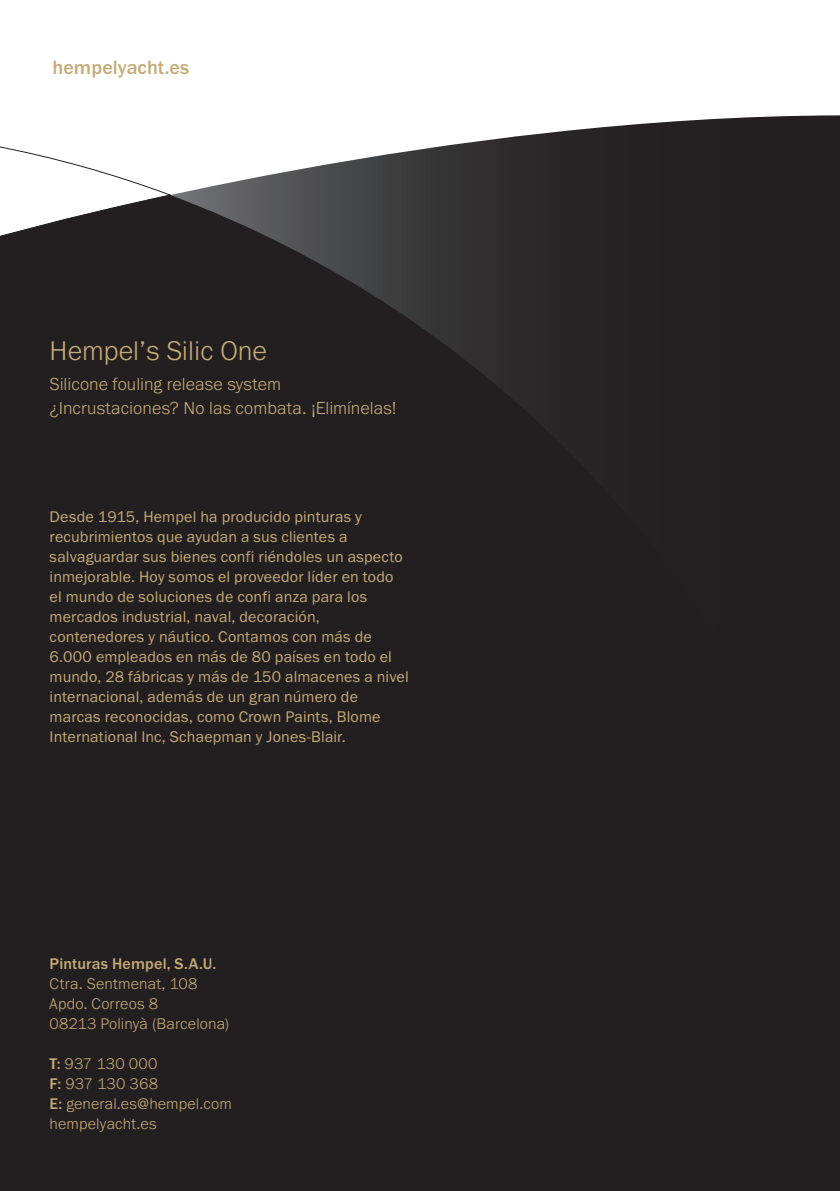
<style>
.page{position:relative;width:840px;height:1191px;background:#fff}
.page>*{position:absolute;margin:0;border:0;box-sizing:border-box;transform-origin:0 0}
.t1{font:300 28px "Franklin Gothic URW";color:#c5ab77}
.t2{font:500 20px "Franklin Gothic URW";letter-spacing:.005em;color:#c5ab77}
.t3{font:300 18px/24px "Franklin Gothic URW";letter-spacing:.005em;color:#c5ab77}
.t4{font:16px/20px "Franklin Gothic URW Boo";letter-spacing:.01em;color:#c5ab77}
.t5{font:300 16px/20px "Franklin Gothic URW";letter-spacing:.01em;color:#c5ab77}
.t6{font:500 16px "Franklin Gothic URW";letter-spacing:.01em;color:#c5ab77}
.s1{font-weight:500}
</style>
<div class="page">
<svg style="left:174px;top:115px;width:665px;height:80px"></svg>
<div style="left:0;top:195px;width:839px;height:996px;background:#231f20"></div>
<svg style="left:0;top:146px;width:174px;height:97px"></svg>
<p class="t2" style="left:52px;top:55px;width:138px">hempelyacht.es</p>
<h1 class="t1" style="left:50px;top:333px;width:219px">Hempel’s Silic One</h1>
<p class="t3" style="left:50px;top:372px;width:348px">Silicone fouling release system ¿Incrustaciones? No las combata. ¡Elimínelas!</p>
<p class="t4" style="left:50px;top:506px;width:360px">Desde 1915, Hempel ha producido pinturas y recubrimientos que ayudan a sus clientes a salvaguardar sus bienes confi riéndoles un aspecto inmejorable. Hoy somos el proveedor líder en todo el mundo de soluciones de confi anza para los mercados industrial, naval, decoración, contenedores y náutico. Contamos con más de 6.000 empleados en más de 80 países en todo el mundo, 28 fábricas y más de 150 almacenes a nivel internacional, además de un gran número de marcas reconocidas, como Crown Paints, Blome International Inc, Schaepman y Jones-Blair.</p>
<p class="t6" style="left:50px;top:953px;width:168px">Pinturas Hempel, S.A.U.</p>
<p class="t5" style="left:50px;top:973px;width:181px">Ctra. Sentmenat, 108<br>Apdo. Correos 8<br>08213 Polinyà (Barcelona)</p>
<p class="t5" style="left:50px;top:1053px;width:184px"><span class="s1">T:</span> 937 130 000<br><span class="s1">F:</span> 937 130 368<br><span class="s1">E:</span> general.es@hempel.com hempelyacht.es</p>
</div>
